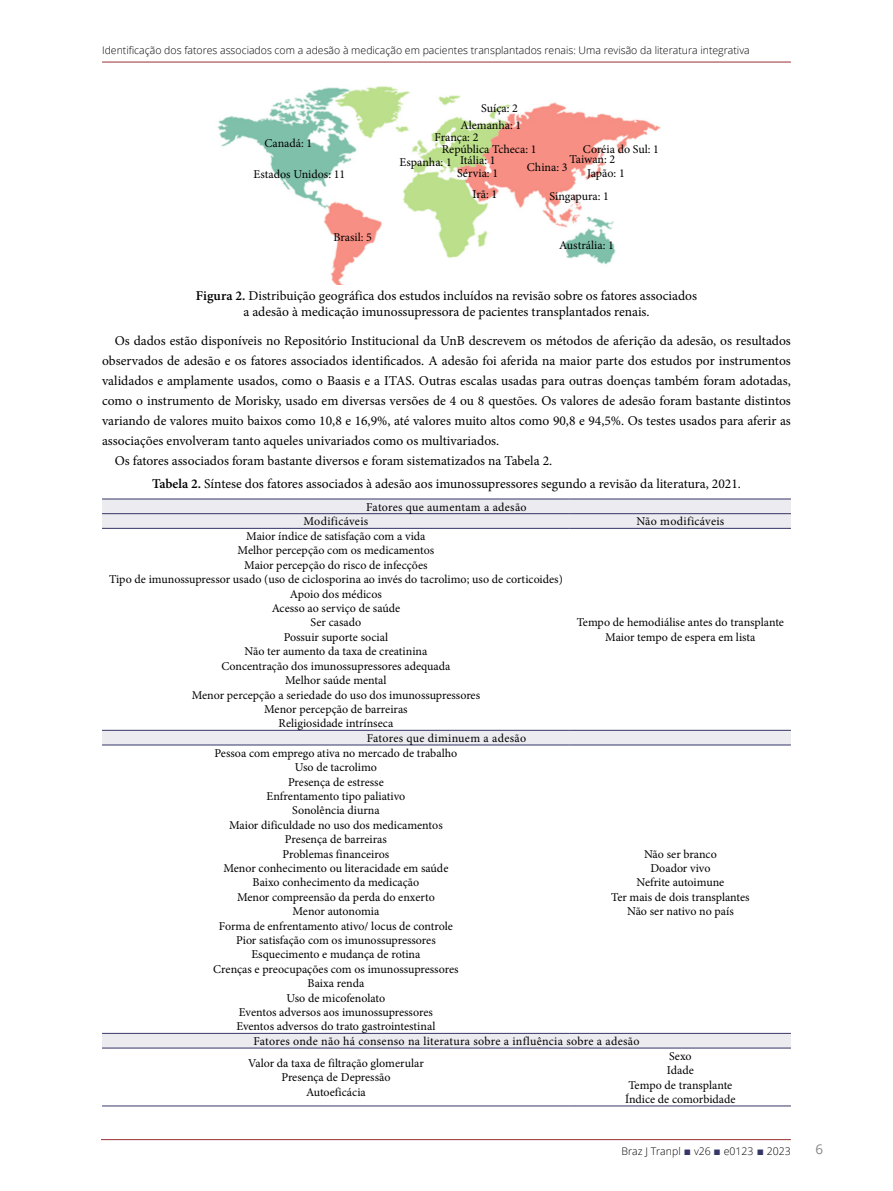
<style>
.page{position:relative;width:893px;height:1191px;background:#fff}
.page>*{position:absolute;margin:0;border:0;box-sizing:border-box;transform-origin:0 0}
.t1{font:13.5px/16.6px "Minion Pro";color:#000;text-align:center}
.t2{font:13.5px "Open Sans";color:#878787}
.t3{font:12px/14.4px "Minion Pro";color:#000;text-align:center}
.t4{font:12px/14.7px "Minion Pro";letter-spacing:.025em;color:#000}
.t5{font:300 10.5px "Open Sans";color:#000}
.s1{font-weight:600}
.s2{font-family:"Times New Roman";font-weight:400;font-size:12px;color:#353666}
</style>
<div class="page">
<hr style="left:102px;top:62px;width:689px;height:1px;background:#9b3134">
<hr style="left:101px;top:1139px;width:690px;height:1px;background:#9b3134">
<img style="left:217px;top:86px;width:444px;height:199px">
<svg style="left:102px;top:499px;width:689px;height:548px"></svg>
<hr style="left:102px;top:498px;width:468px;height:1px;background:#353666">
<hr style="left:570px;top:498px;width:221px;height:1px;background:#353666">
<hr style="left:102px;top:513px;width:468px;height:1px;background:#353666">
<hr style="left:570px;top:513px;width:221px;height:1px;background:#353666">
<hr style="left:102px;top:528px;width:468px;height:1px;background:#353666">
<hr style="left:570px;top:528px;width:221px;height:1px;background:#353666">
<hr style="left:102px;top:1105px;width:468px;height:1px;background:#353666">
<hr style="left:570px;top:1105px;width:221px;height:1px;background:#353666">
<hr style="left:102px;top:730px;width:468px;height:1px;background:#353666">
<hr style="left:570px;top:730px;width:221px;height:1px;background:#353666">
<hr style="left:102px;top:744px;width:468px;height:1px;background:#353666">
<hr style="left:570px;top:744px;width:221px;height:1px;background:#353666">
<hr style="left:102px;top:1033px;width:468px;height:1px;background:#353666">
<hr style="left:570px;top:1033px;width:221px;height:1px;background:#353666">
<hr style="left:102px;top:1047px;width:468px;height:1px;background:#353666">
<hr style="left:570px;top:1047px;width:221px;height:1px;background:#353666">
<p class="t5" style="left:102px;top:43px;width:649px">Identificação dos fatores associados com a adesão à medicação em pacientes transplantados renais: Uma revisão da literatura integrativa</p>
<p class="t3" style="left:264px;top:136px;width:49px">Canadá: 1</p>
<p class="t3" style="left:254px;top:167px;width:93px">Estados Unidos: 11</p>
<p class="t3" style="left:333px;top:230px;width:40px">Brasil: 5</p>
<p class="t3" style="left:481px;top:101px;width:38px">Suíça: 2</p>
<p class="t3" style="left:460px;top:118px;width:62px">Alemanha: 1</p>
<p class="t3" style="left:435px;top:130px;width:45px">França: 2</p>
<p class="t3" style="left:442px;top:142px;width:96px">República Tcheca: 1</p>
<p class="t3" style="left:400px;top:157px;width:100px;line-height:10.4px;text-align:right">Espanha: 1 Itália: 1<br>Sérvia: 1</p>
<p class="t3" style="left:472px;top:187px;width:26px">Irã: 1</p>
<p class="t3" style="left:570px;top:144px;width:91px;line-height:10.1px;text-align:left;text-indent:13px">Coréia do Sul: 1<br>Taiwan: 2</p>
<p class="t3" style="left:550px;top:161px;width:77px;line-height:23.9px;text-align:left;text-indent:38px">Japão: 1<br>Singapura: 1</p>
<p class="t3" style="left:559px;top:238px;width:56px">Austrália: 1</p>
<p class="t3" style="left:527px;top:160px;width:42px">China: 3</p>
<p class="t1" style="left:196px;top:287px;width:502px"><span class="s1">Figura 2.</span> Distribuição geográfica dos estudos incluídos na revisão sobre os fatores associados a adesão à medicação imunossupressora de pacientes transplantados renais.</p>
<p class="t1" style="left:115px;top:332px;width:678px">Os dados estão disponíveis no Repositório Institucional da UnB descrevem os métodos de aferição da adesão, os resultados</p>
<p class="t1" style="left:102px;top:352px;width:690px">observados de adesão e os fatores associados identificados. A adesão foi aferida na maior parte dos estudos por instrumentos</p>
<p class="t1" style="left:102px;top:372px;width:690px">validados e amplamente usados, como o Baasis e a ITAS. Outras escalas usadas para outras doenças também foram adotadas,</p>
<p class="t1" style="left:102px;top:392px;width:690px">como o instrumento de Morisky, usado em diversas versões de 4 ou 8 questões. Os valores de adesão foram bastante distintos</p>
<p class="t1" style="left:102px;top:412px;width:690px">variando de valores muito baixos como 10,8 e 16,9%, até valores muito altos como 90,8 e 94,5%. Os testes usados para aferir as</p>
<p class="t1" style="left:102px;top:432px;width:399px">associações envolveram tanto aqueles univariados como os multivariados.</p>
<p class="t1" style="left:115px;top:452px;width:439px">Os fatores associados foram bastante diversos e foram sistematizados na Tabela 2.</p>
<p class="t1" style="left:152px;top:475px;width:590px"><span class="s1">Tabela 2.</span> Síntese dos fatores associados à adesão aos imunossupressores segundo a revisão da literatura, 2021.</p>
<p class="t4" style="left:304px;top:499px;width:225px;text-indent:63px">Fatores que aumentam a adesão<br>Modificáveis</p>
<p class="t4" style="left:636px;top:514px;width:89px">Não modificáveis</p>
<p class="t3" style="left:109px;top:529px;width:455px">Maior índice de satisfação com a vida<br>Melhor percepção com os medicamentos<br>Maior percepção do risco de infecções<br>Tipo de imunossupressor usado (uso de ciclosporina ao invés do tacrolimo; uso de corticoides)<br>Apoio dos médicos<br>Acesso ao serviço de saúde<br>Ser casado<br>Possuir suporte social<br>Não ter aumento da taxa de creatinina<br>Concentração dos imunossupressores adequada<br>Melhor saúde mental<br>Menor percepção a seriedade do uso dos imunossupressores<br>Menor percepção de barreiras<br>Religiosidade intrínseca</p>
<p class="t4" style="left:367px;top:731px;width:161px">Fatores que diminuem a adesão</p>
<p class="t3" style="left:215px;top:745px;width:244px">Pessoa com emprego ativa no mercado de trabalho</p>
<p class="t3" style="left:295px;top:760px;width:84px">Uso de tacrolimo</p>
<p class="t3" style="left:288px;top:774px;width:97px">Presença de estresse</p>
<p class="t3" style="left:267px;top:789px;width:140px">Enfrentamento tipo paliativo</p>
<p class="t3" style="left:292px;top:803px;width:89px">Sonolência diurna</p>
<p class="t3" style="left:229px;top:817px;width:215px">Maior dificuldade no uso dos medicamentos</p>
<p class="t3" style="left:285px;top:832px;width:103px">Presença de barreiras</p>
<p class="t3" style="left:283px;top:846px;width:108px">Problemas financeiros</p>
<p class="t3" style="left:223px;top:861px;width:226px">Menor conhecimento ou literacidade em saúde</p>
<p class="t3" style="left:253px;top:875px;width:168px">Baixo conhecimento da medicação</p>
<p class="t3" style="left:237px;top:889px;width:199px">Menor compreensão da perda do enxerto</p>
<p class="t3" style="left:293px;top:904px;width:88px">Menor autonomia</p>
<p class="t3" style="left:219px;top:918px;width:235px">Forma de enfrentamento ativo/ locus de controle</p>
<p class="t3" style="left:236px;top:933px;width:201px">Pior satisfação com os imunossupressores</p>
<p class="t3" style="left:251px;top:947px;width:170px">Esquecimento e mudança de rotina</p>
<p class="t3" style="left:213px;top:961px;width:247px">Crenças e preocupações com os imunossupressores</p>
<p class="t3" style="left:308px;top:976px;width:58px">Baixa renda</p>
<p class="t3" style="left:287px;top:990px;width:100px">Uso de micofenolato</p>
<p class="t3" style="left:239px;top:1005px;width:195px">Eventos adversos aos imunossupressores</p>
<p class="t3" style="left:236px;top:1019px;width:200px">Eventos adversos do trato gastrointestinal</p>
<p class="t3" style="left:577px;top:615px;width:209px">Tempo de hemodiálise antes do transplante<br>Maior tempo de espera em lista</p>
<p class="t3" style="left:611px;top:846px;width:140px">Não ser branco<br>Doador vivo<br>Nefrite autoimune<br>Ter mais de dois transplantes<br>Não ser nativo no país</p>
<p class="t3" style="left:248px;top:1030px;width:393px;line-height:21.9px;text-align:left;text-indent:5px">Fatores onde não há consenso na literatura sobre a influência sobre a adesão<br>Valor da taxa de filtração glomerular</p>
<p class="t3" style="left:281px;top:1070px;width:111px">Presença de Depressão<br>Autoeficácia</p>
<p class="t3" style="left:625px;top:1048px;width:112px">Sexo<br>Idade<br>Tempo de transplante<br>Índice de comorbidade</p>
<p class="t5" style="left:622px;top:1144px;width:171px">Braz J Tranpl <span class="s2">■</span> v26 <span class="s2">■</span> e0123 <span class="s2">■</span> 2023</p>
<p class="t2" style="left:816px;top:1139px;width:9px">6</p>
</div>
